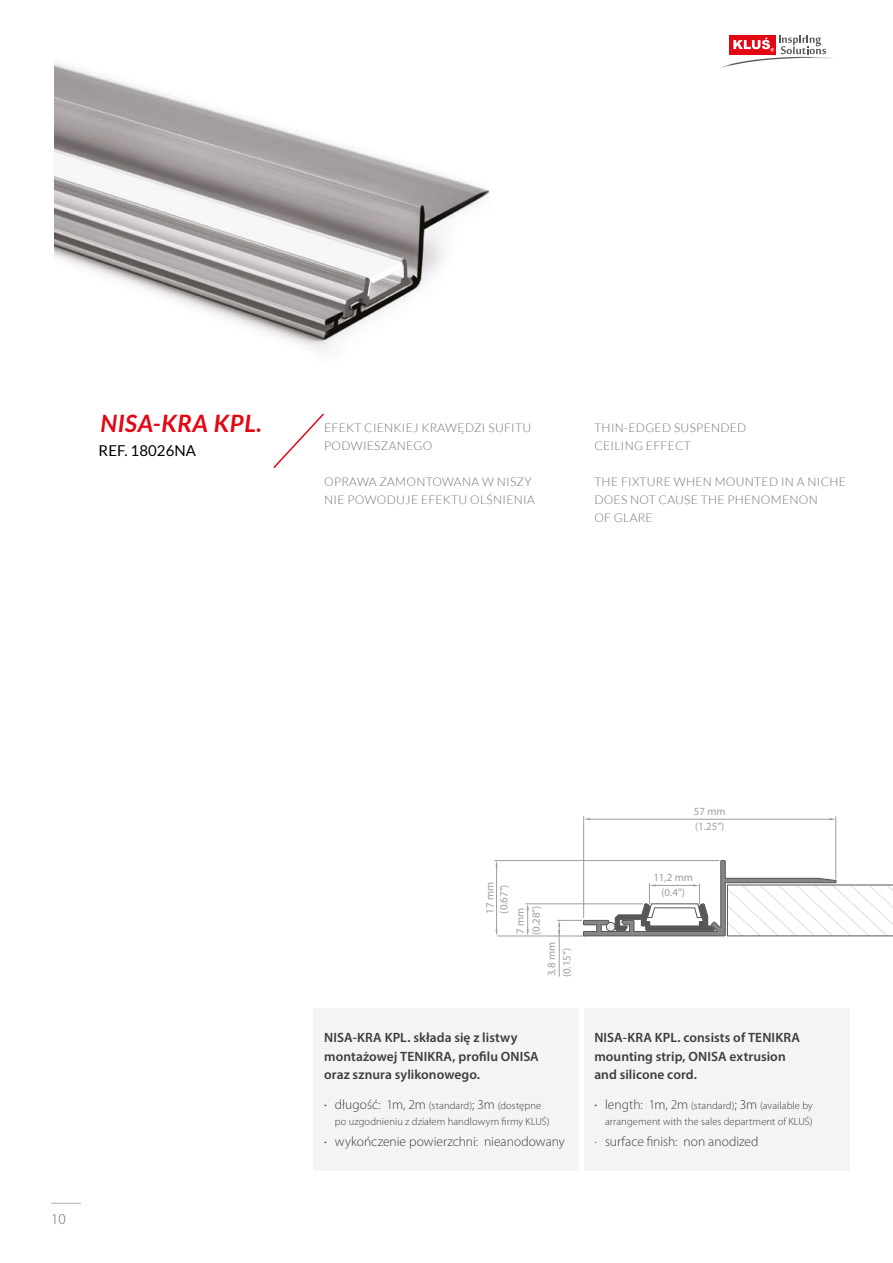
<style>
.page{position:relative;width:893px;height:1263px;background:#fff}
.page>*{position:absolute;margin:0;border:0;box-sizing:border-box;transform-origin:0 0}
.t1{font:italic 700 24px "Lato";letter-spacing:.025em;color:#e30613}
.t2{font:15px "Lato";letter-spacing:.005em;color:#000}
.t3{font:300 15px "Myriad Pro";color:#706f6f}
.t4{font:600 13.5px/18.5px "Myriad Pro";letter-spacing:.005em;color:#3c3c3b}
.t5{font:300 13.5px "Myriad Pro";color:#3c3c3b}
.t6{font:300 12px/18px "Lato";letter-spacing:.025em;color:#706f6f}
.t7{font:10.95px/16.2px "Myriad Pro";color:#9d9d9c}
.t8{font:300 10.5px/16.2px "Myriad Pro";letter-spacing:.01em;color:#3c3c3b}
.s1{font-weight:400;font-size:13.5px}
.s2{font-size:13.5px}
.s3{font-weight:400}
</style>
<div class="page">
<img style="left:54px;top:62px;width:436px;height:290px">
<hr style="left:498px;top:936px;width:87px;height:1px;background:#9d9d9c">
<hr style="left:526px;top:903px;width:117px;height:1px;background:#9d9d9c">
<svg style="left:527px;top:904px;width:2px;height:32px"></svg>
<hr style="left:495px;top:860px;width:224px;height:1px;background:#9d9d9c">
<hr style="left:496px;top:866px;width:1px;height:66px;background:#9d9d9c">
<hr style="left:559px;top:924px;width:1px;height:52px;background:#9d9d9c">
<svg style="left:495px;top:861px;width:3px;height:6px"></svg>
<hr style="left:583px;top:817px;width:1px;height:100px;background:#9d9d9c">
<hr style="left:835px;top:817px;width:1px;height:62px;background:#9d9d9c">
<hr style="left:589px;top:819px;width:243px;height:1px;background:#9d9d9c">
<svg style="left:557px;top:860px;width:336px;height:76px"></svg>
<svg style="left:273px;top:413px;width:51px;height:55px"></svg>
<div style="left:314px;top:1008px;width:265px;height:162px;background:#f4f4f4"></div>
<div style="left:584px;top:1008px;width:265px;height:162px;background:#f4f4f4"></div>
<hr style="left:51px;top:1203px;width:30px;height:1px;background:#b3b2b2">
<svg style="left:720px;top:35px;width:113px;height:33px"></svg>
<h1 class="t1" style="left:100px;top:410px;width:163px">NISA-KRA KPL.</h1>
<p class="t2" style="left:99px;top:442px;width:99px">REF. 18026NA</p>
<p class="t6" style="left:324px;top:419px;width:209px">EFEKT CIENKIEJ KRAWĘDZI SUFITU<br>PODWIESZANEGO</p>
<p class="t6" style="left:324px;top:473px;width:212px">OPRAWA ZAMONTOWANA W NISZY<br>NIE POWODUJE EFEKTU OLŚNIENIA</p>
<p class="t6" style="left:594px;top:419px;width:154px">THIN-EDGED SUSPENDED<br>CEILING EFFECT</p>
<p class="t6" style="left:594px;top:473px;width:253px">THE FIXTURE WHEN MOUNTED IN A NICHE<br>DOES NOT CAUSE THE PHENOMENON<br>OF GLARE</p>
<p class="t7" style="left:649px;top:489px;width:41px">11,2 mm</p>
<p class="t3" style="left:51px;top:1211px;width:16px">10</p>
<p class="t7" style="left:483px;top:914px;width:33px;line-height:14px;rotate:-90deg">17 mm (0.67”)</p>
<p class="t7" style="left:512px;top:935px;width:31px;rotate:-90deg">7 mm (0.28”)</p>
<p class="t7" style="left:544px;top:977px;width:37px;line-height:15.5px;rotate:-90deg">3,8 mm (0.15”)</p>
<p class="t4" style="left:324px;top:1028px;width:216px">NISA-KRA KPL. składa się z listwy montażowej TENIKRA, profilu ONISA oraz sznura sylikonowego.</p>
<p class="t8" style="left:335px;top:1097px;width:216px;text-indent:-11px"><span class="s1">·</span> <span class="s2">długość: 1m, 2m</span> (standard)<span class="s2">; 3m</span> (dostępne po uzgodnieniu z działem handlowym firmy KLUŚ)</p>
<p class="t5" style="left:324px;top:1134px;width:242px"><span class="s3">·</span> wykończenie powierzchni: nieanodowany</p>
<p class="t7" style="left:694px;top:804px;width:33px;line-height:15px">57 mm (1.25”)</p>
<p class="t7" style="left:653px;top:870px;width:41px;line-height:14.5px;text-align:center">11,2 mm (0.4”)</p>
<p class="t4" style="left:594px;top:1028px;width:207px">NISA-KRA KPL. consists of TENIKRA mounting strip, ONISA extrusion and silicone cord.</p>
<p class="t8" style="left:594px;top:1097px;width:220px;text-align:right"><span class="s1">·</span> <span class="s2">length: 1m, 2m</span> (standard)<span class="s2">; 3m</span> (available by arrangement with the sales department of KLUŚ)</p>
<p class="t5" style="left:594px;top:1134px;width:166px">· surface finish: non anodized</p>
</div>
